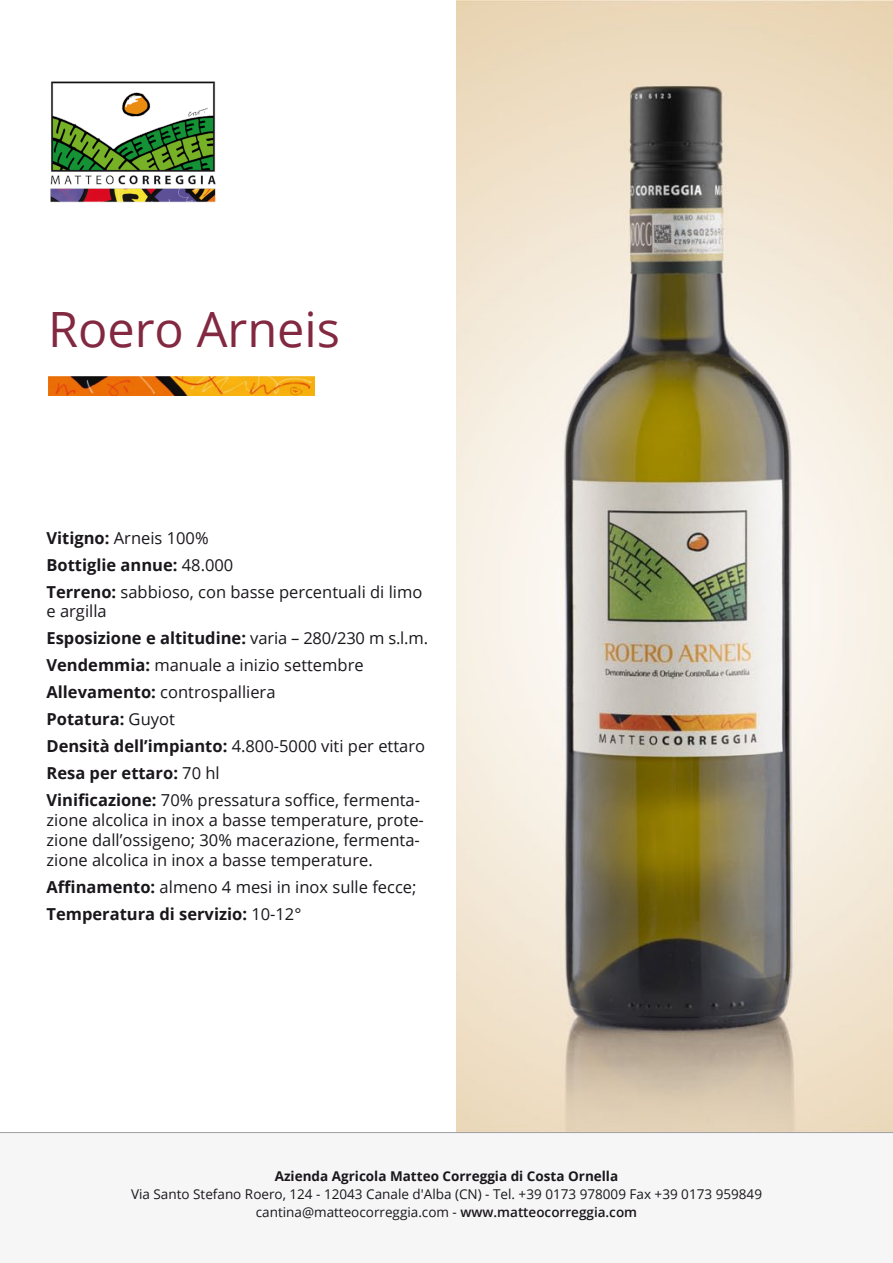
<style>
.page{position:relative;width:893px;height:1263px;background:#fff}
.page>*{position:absolute;margin:0;border:0;box-sizing:border-box;transform-origin:0 0}
.t1{font:48.6px "Open Sans";color:#822840}
.t2{font:16.5px/27px "Open Sans";color:#1a171c}
.t3{font:700 16.5px/27px "Open Sans";color:#1a171c}
.t4{font:13.5px/18px "Open Sans";color:#1a171c;text-align:center}
.t5{font:700 13.5px "Open Sans";color:#1a171c}
.s1{font-weight:700}
.s2{font-weight:400}
.s3{font-weight:600}
</style>
<div class="page">
<img style="left:457px;top:0;width:436px;height:1132px">
<img style="left:48px;top:377px;width:266px;height:19px">
<div style="left:0;top:1132px;width:893px;height:131px;background:#f6f6f6"></div>
<img style="left:50px;top:81px;width:165px;height:121px">
<hr style="left:0;top:1132px;width:893px;height:1px;background:#9c9e9f">
<h1 class="t1" style="left:48px;top:296px;width:294px">Roero Arneis</h1>
<p class="t2" style="left:46px;top:524px;width:377px"><span class="s1">Vitigno:</span> Arneis 100%<br><span class="s1">Bottiglie annue:</span> 48.000<br><span class="s1">Terreno:</span> sabbioso, con basse percentuali di limo</p>
<p class="t2" style="left:46px;top:597px;width:383px">e argilla<br><span class="s1">Esposizione e altitudine:</span> varia – 280/230 m s.l.m.<br><span class="s1">Vendemmia:</span> manuale a inizio settembre <span class="s1">Allevamento:</span> controspalliera<br><span class="s1">Potatura:</span> Guyot<br><span class="s1">Densità dell’impianto:</span> 4.800-5000 viti per ettaro <span class="s1">Resa per ettaro:</span> 70 hl<br><span class="s1">Vinificazione:</span> 70% pressatura soffice, fermenta-</p>
<p class="t2" style="left:46px;top:810px;width:379px;line-height:19.8px">zione alcolica in inox a basse temperature, prote&shy;zione dall’ossigeno; 30% macerazione, fermenta&shy;zione alcolica in inox a basse temperature.</p>
<p class="t3" style="left:46px;top:873px;width:372px">Affinamento: <span class="s2">almeno 4 mesi in inox sulle fecce;<br></span>Temperatura di servizio: <span class="s2">10-12°</span></p>
<p class="t5" style="left:275px;top:1167px;width:345px">Azienda Agricola Matteo Correggia di Costa Ornella</p>
<p class="t4" style="left:131px;top:1185px;width:632px">Via Santo Stefano Roero, 124 - 12043 Canale d'Alba (CN) - Tel. +39 0173 978009 Fax +39 0173 959849 cantina@matteocorreggia.com - <span class="s3">www.matteocorreggia.com</span></p>
</div>
